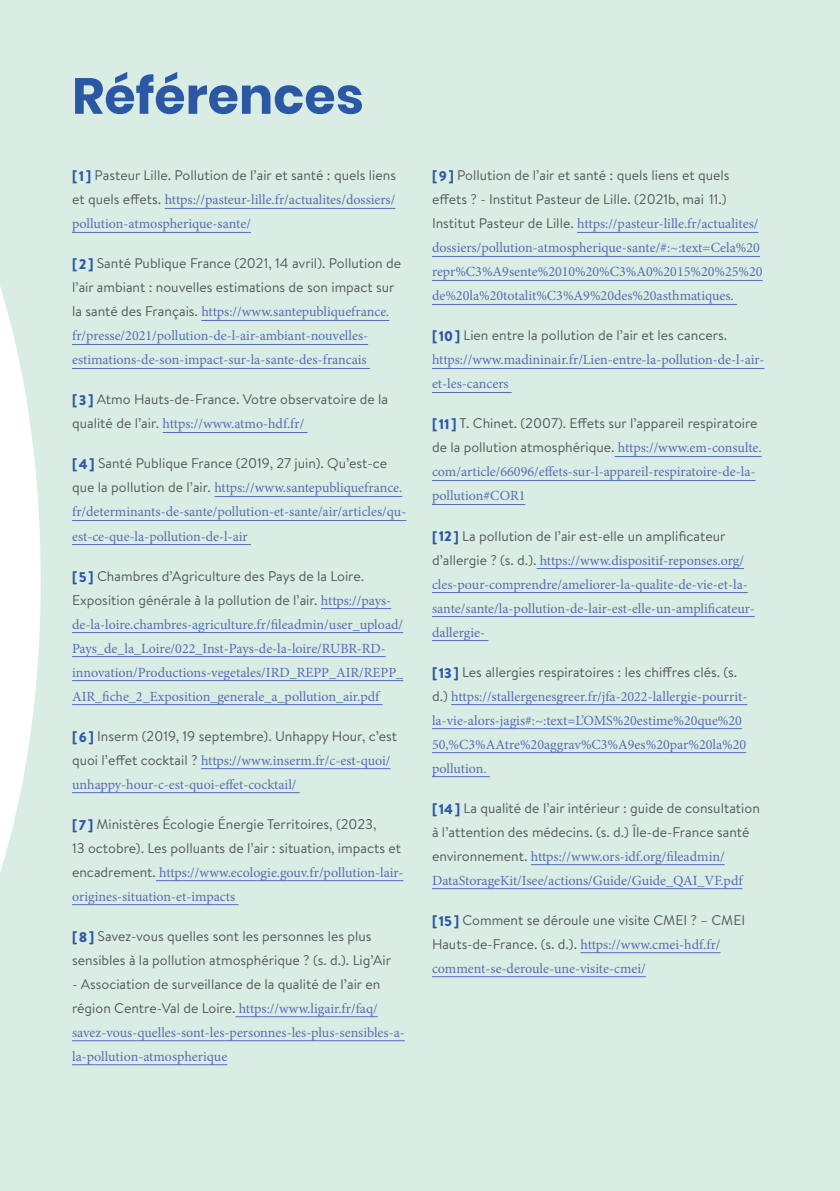
<style>
.page{position:relative;width:840px;height:1191px;background:#fff}
.page>*{position:absolute;margin:0;border:0;box-sizing:border-box;transform-origin:0 0}
.t1{font:700 50.6px "Poppins";color:#2c57a5}
.t2{font:14px/24px "Minion Pro";color:#576db3}
.t3{font:14px/24px "Brandon Text";color:#57585a}
.t4{font:14px/24px "Minion Pro";color:#566cb2}
.s1{font-weight:900;color:#2c57a5}
.s2{font-family:"Brandon Text";color:#57585a}
.s3{font-family:"Minion Pro";color:#576db3}
</style>
<div class="page">
<div style="left:0;top:0;width:839px;height:1191px;background:#d9ede5"></div>
<hr style="left:165px;top:208px;width:230px;height:1px;background:#566cb2">
<hr style="left:72px;top:232px;width:179px;height:1px;background:#566cb2">
<hr style="left:201px;top:320px;width:188px;height:1px;background:#576db3">
<hr style="left:72px;top:344px;width:296px;height:1px;background:#576db3">
<hr style="left:72px;top:368px;width:297px;height:1px;background:#576db3">
<hr style="left:162px;top:432px;width:145px;height:1px;background:#576db3">
<hr style="left:214px;top:496px;width:188px;height:1px;background:#576db3">
<hr style="left:72px;top:520px;width:334px;height:1px;background:#576db3">
<hr style="left:72px;top:544px;width:179px;height:1px;background:#576db3">
<hr style="left:321px;top:608px;width:70px;height:1px;background:#576db3">
<hr style="left:72px;top:632px;width:331px;height:1px;background:#576db3">
<hr style="left:72px;top:656px;width:313px;height:1px;background:#576db3">
<hr style="left:72px;top:680px;width:331px;height:1px;background:#576db3">
<hr style="left:72px;top:704px;width:310px;height:1px;background:#576db3">
<hr style="left:201px;top:768px;width:189px;height:1px;background:#576db3">
<hr style="left:72px;top:792px;width:227px;height:1px;background:#576db3">
<hr style="left:156px;top:880px;width:247px;height:1px;background:#576db3">
<hr style="left:72px;top:904px;width:166px;height:1px;background:#576db3">
<hr style="left:235px;top:1016px;width:142px;height:1px;background:#576db3">
<hr style="left:72px;top:1040px;width:332px;height:1px;background:#576db3">
<hr style="left:72px;top:1064px;width:155px;height:1px;background:#576db3">
<hr style="left:577px;top:232px;width:181px;height:1px;background:#576db3">
<hr style="left:432px;top:256px;width:327px;height:1px;background:#576db3">
<hr style="left:432px;top:280px;width:330px;height:1px;background:#576db3">
<hr style="left:432px;top:304px;width:304px;height:1px;background:#576db3">
<hr style="left:432px;top:368px;width:332px;height:1px;background:#576db3">
<hr style="left:432px;top:392px;width:79px;height:1px;background:#576db3">
<hr style="left:614px;top:456px;width:147px;height:1px;background:#576db3">
<hr style="left:432px;top:480px;width:323px;height:1px;background:#576db3">
<hr style="left:432px;top:504px;width:93px;height:1px;background:#576db3">
<hr style="left:536px;top:568px;width:207px;height:1px;background:#576db3">
<hr style="left:432px;top:592px;width:315px;height:1px;background:#576db3">
<hr style="left:432px;top:616px;width:322px;height:1px;background:#576db3">
<hr style="left:432px;top:640px;width:56px;height:1px;background:#576db3">
<hr style="left:451px;top:704px;width:296px;height:1px;background:#576db3">
<hr style="left:432px;top:728px;width:309px;height:1px;background:#576db3">
<hr style="left:432px;top:752px;width:313px;height:1px;background:#576db3">
<hr style="left:432px;top:776px;width:57px;height:1px;background:#576db3">
<hr style="left:530px;top:864px;width:194px;height:1px;background:#576db3">
<hr style="left:432px;top:888px;width:310px;height:1px;background:#576db3">
<hr style="left:580px;top:952px;width:140px;height:1px;background:#576db3">
<hr style="left:432px;top:976px;width:213px;height:1px;background:#576db3">
<h1 class="t1" style="left:72px;top:67px;width:293px">Références</h1>
<p class="t3" style="left:72px;top:163px;width:325px"><span class="s1">[1]</span> Pasteur Lille. Pollution de l’air et santé : quels liens</p>
<p class="t4" style="left:72px;top:188px;width:324px"><span class="s2">et quels effets.</span> https://pasteur-lille.fr/actualites/dossiers/ pollution-atmospherique-sante/</p>
<p class="t3" style="left:72px;top:251px;width:330px"><span class="s1">[2]</span> Santé Publique France (2021, 14 avril). Pollution de l’air ambiant : nouvelles estimations de son impact sur</p>
<p class="t2" style="left:72px;top:300px;width:318px"><span class="s2">la santé des Français.</span> https://www.santepubliquefrance. fr/presse/2021/pollution-de-l-air-ambiant-nouvelles&shy;estimations-de-son-impact-sur-la-sante-des-francais</p>
<p class="t3" style="left:72px;top:387px;width:317px"><span class="s1">[3]</span> Atmo Hauts-de-France. Votre observatoire de la</p>
<p class="t2" style="left:72px;top:412px;width:234px"><span class="s2">qualité de l’air.</span> https://www.atmo-hdf.fr/</p>
<p class="t3" style="left:72px;top:451px;width:316px"><span class="s1">[4]</span> Santé Publique France (2019, 27 juin). Qu’est-ce</p>
<p class="t2" style="left:72px;top:476px;width:335px"><span class="s2">que la pollution de l’air.</span> https://www.santepubliquefrance. fr/determinants-de-sante/pollution-et-sante/air/articles/qu&shy;est-ce-que-la-pollution-de-l-air</p>
<p class="t3" style="left:72px;top:563px;width:320px"><span class="s1">[5]</span> Chambres d’Agriculture des Pays de la Loire.<br>Exposition générale à la pollution de l’air. <span class="s3">https://pays-</span></p>
<p class="t2" style="left:72px;top:612px;width:332px">de-la-loire.chambres-agriculture.fr/fileadmin/user_upload/ Pays_de_la_Loire/022_Inst-Pays-de-la-loire/RUBR-RD&shy;innovation/Productions-vegetales/IRD_REPP_AIR/REPP_ AIR_fiche_2_Exposition_generale_a_pollution_air.pdf</p>
<p class="t3" style="left:72px;top:723px;width:326px"><span class="s1">[6]</span> Inserm (2019, 19 septembre). Unhappy Hour, c’est</p>
<p class="t2" style="left:72px;top:748px;width:320px"><span class="s2">quoi l’effet cocktail ?</span> https://www.inserm.fr/c-est-quoi/ unhappy-hour-c-est-quoi-effet-cocktail/</p>
<p class="t3" style="left:72px;top:811px;width:330px"><span class="s1">[7]</span> Ministères Écologie Énergie Territoires, (2023,<br>13 octobre). Les polluants de l’air : situation, impacts et</p>
<p class="t2" style="left:72px;top:860px;width:332px"><span class="s2">encadrement.</span> https://www.ecologie.gouv.fr/pollution-lair&shy;origines-situation-et-impacts</p>
<p class="t3" style="left:72px;top:923px;width:320px"><span class="s1">[8]</span> Savez-vous quelles sont les personnes les plus sensibles à la pollution atmosphérique ? (s. d.). Lig’Air</p>
<p class="t3" style="left:72px;top:971px;width:309px">- Association de surveillance de la qualité de l’air en</p>
<p class="t2" style="left:72px;top:996px;width:334px"><span class="s2">région Centre-Val de Loire.</span> https://www.ligair.fr/faq/ savez-vous-quelles-sont-les-personnes-les-plus-sensibles-a&shy;la-pollution-atmospherique</p>
<p class="t3" style="left:432px;top:163px;width:299px"><span class="s1">[9]</span> Pollution de l’air et santé : quels liens et quels effets ? - Institut Pasteur de Lille. (2021b, mai 11.)</p>
<p class="t2" style="left:432px;top:212px;width:332px"><span class="s2">Institut Pasteur de Lille.</span> https://pasteur-lille.fr/actualites/ dossiers/pollution-atmospherique-sante/#:~:text=Cela%20 repr%C3%A9sente%2010%20%C3%A0%2015%20%25%20 de%20la%20totalit%C3%A9%20des%20asthmatiques.</p>
<p class="t3" style="left:432px;top:323px;width:296px"><span class="s1">[10]</span> Lien entre la pollution de l’air et les cancers.</p>
<p class="t2" style="left:432px;top:348px;width:334px">https://www.madininair.fr/Lien-entre-la-pollution-de-l-air&shy;et-les-cancers</p>
<p class="t3" style="left:432px;top:411px;width:331px"><span class="s1">[11]</span> T. Chinet. (2007). Effets sur l’appareil respiratoire de la pollution atmosphérique. <span class="s3">https://www.em-consulte.</span></p>
<p class="t2" style="left:432px;top:460px;width:325px">com/article/66096/effets-sur-l-appareil-respiratoire-de-la&shy;pollution#COR1</p>
<p class="t3" style="left:432px;top:523px;width:295px"><span class="s1">[12]</span> La pollution de l’air est-elle un amplificateur</p>
<p class="t2" style="left:432px;top:548px;width:324px"><span class="s2">d’allergie ? (s. d.).</span> https://www.dispositif-reponses.org/ cles-pour-comprendre/ameliorer-la-qualite-de-vie-et-la&shy;sante/sante/la-pollution-de-lair-est-elle-un-amplificateur&shy;dallergie-</p>
<p class="t3" style="left:432px;top:659px;width:306px"><span class="s1">[13]</span> Les allergies respiratoires : les chiffres clés. (s.</p>
<p class="t2" style="left:432px;top:684px;width:316px"><span class="s2">d.)</span> https://stallergenesgreer.fr/jfa-2022-lallergie-pourrit&shy;la-vie-alors-jagis#:~:text=L’OMS%20estime%20que%20<br>50,%C3%AAtre%20aggrav%C3%A9es%20par%20la%20 pollution.</p>
<p class="t3" style="left:432px;top:795px;width:329px"><span class="s1">[14]</span> La qualité de l’air intérieur : guide de consultation à l’attention des médecins. (s. d.) Île-de-France santé</p>
<p class="t2" style="left:432px;top:844px;width:312px"><span class="s2">environnement.</span> https://www.ors-idf.org/fileadmin/<br>DataStorageKit/Isee/actions/Guide/Guide_QAI_VF.pdf</p>
<p class="t3" style="left:432px;top:907px;width:314px"><span class="s1">[15]</span> Comment se déroule une visite CMEI ? – CMEI</p>
<p class="t2" style="left:432px;top:932px;width:290px"><span class="s2">Hauts-de-France. (s. d.).</span> https://www.cmei-hdf.fr/ comment-se-deroule-une-visite-cmei/</p>
</div>
